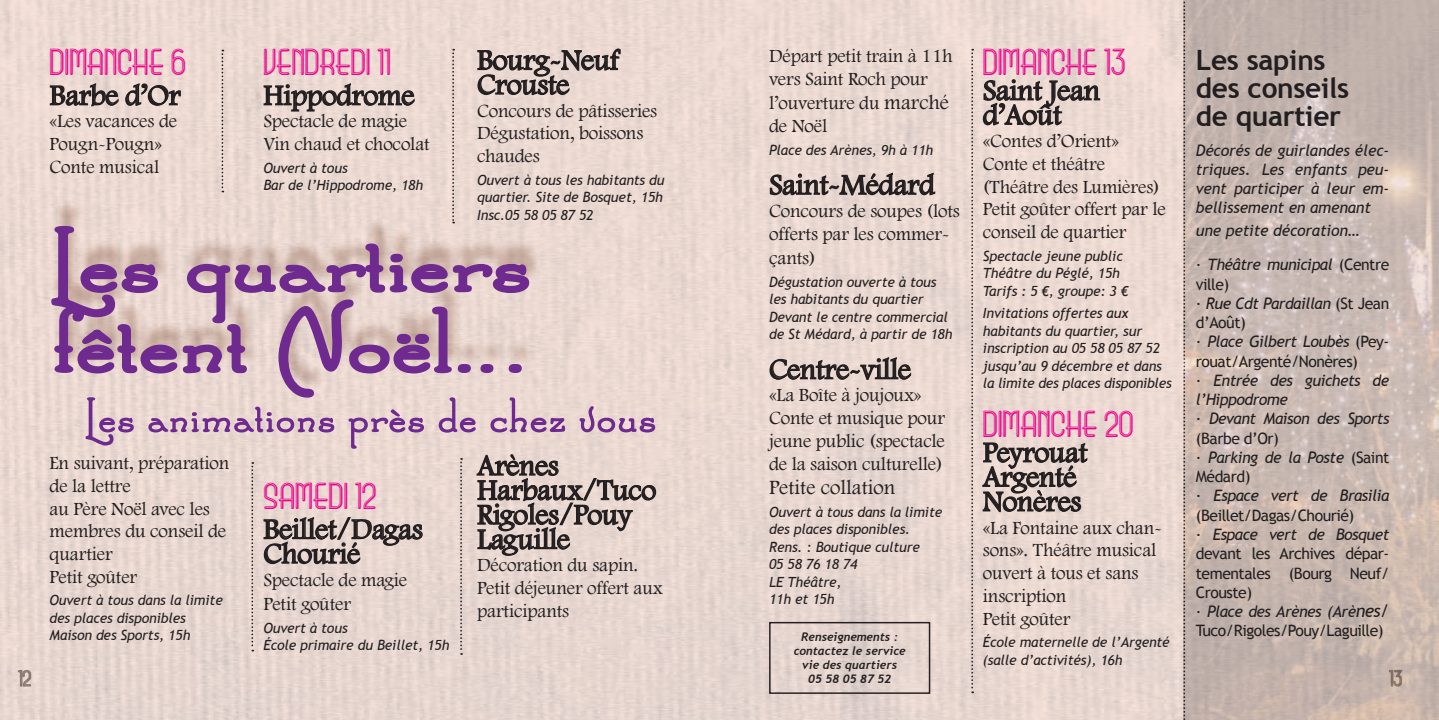
<style>
.page{position:relative;width:1439px;height:720px;background:#fff}
.page>*{position:absolute;margin:0;border:0;box-sizing:border-box;transform-origin:0 0}
.t1{font:700 97.65px/80.5px "Santa's Sleigh Full";letter-spacing:-.01em;color:#6e2a8e;scale:1.2 1}
.t2{font:700 52.5px "Santa's Sleigh Full";color:#6e2a8e}
.t3{font:35px "Beauty School Dropout II";color:#ed028c}
.t4{font:29.75px/24.5px "Footlight MT Light";letter-spacing:-.01em;color:#231f20}
.t5{font:700 28px/28px "Trebuchet MS";letter-spacing:-.01em;color:#231f20}
.t6{font:21px "Footlight MT Light";color:#231f20}
.t7{font:19.25px/22.8px "Footlight MT Light";letter-spacing:-.01em;color:#231f20}
.t8{font:15.75px/19.2px "Trebuchet MS";letter-spacing:-.03em;color:#231f20}
.t9{font:italic 15.75px/19.2px "Trebuchet MS";letter-spacing:-.01em;color:#231f20;text-align:justify}
.t10{font:italic 14px/17.5px "Trebuchet MS";letter-spacing:-.01em;color:#231f20}
.t11{font:italic 700 11.72px/14.2px "Trebuchet";color:#231f20;text-align:center}
.s1{font-size:21px}
.s2{font-style:normal}
.s3{font-style:italic}
.s4{font-style:italic;font-size:17.5px}
</style>
<div class="page">
<img style="left:0;top:0;width:1183px;height:719px">
<svg style="left:263px;top:516px;width:160px;height:48px;background:#b1a39f"></svg>
<svg style="left:476px;top:453px;width:181px;height:103px;background:#bcaea9"></svg>
<svg style="left:769px;top:171px;width:167px;height:48px;background:#c7b8b2"></svg>
<svg style="left:769px;top:356px;width:143px;height:25px;background:#afa19c"></svg>
<svg style="left:982px;top:78px;width:119px;height:48px;background:#b3a5a0"></svg>
<svg style="left:981px;top:441px;width:107px;height:71px;background:#a99c98"></svg>
<div style="left:769px;top:621px;width:161px;height:72px;border:1px solid #231f20"></div>
<svg style="left:251px;top:462px;width:2px;height:189px"></svg>
<svg style="left:460px;top:458px;width:2px;height:196px"></svg>
<svg style="left:971px;top:49px;width:2px;height:644px"></svg>
<svg style="left:49px;top:48px;width:572px;height:350px;background:#dfcbc6"></svg>
<img style="left:1183px;top:0;width:256px;height:719px">
<h3 class="t3" style="left:50px;top:40px;width:30px">DIMANCHE</h3>
<h3 class="t3" style="left:171px;top:40px;width:16px">6</h3>
<h3 class="t4" style="left:50px;top:82px;width:132px">Barbe d’Or</h3>
<p class="t7" style="left:50px;top:109px;width:129px">«Les vacances de<br>Pougn-Pougn»<br>Conte musical</p>
<h3 class="t3" style="left:263px;top:40px;width:27px">VENDREDI</h3>
<h3 class="t3" style="left:377px;top:40px;width:14px">11</h3>
<h3 class="t4" style="left:263px;top:82px;width:153px">Hippodrome</h3>
<p class="t7" style="left:263px;top:109px;width:168px">Spectacle de magie<br>Vin chaud et chocolat</p>
<p class="t10" style="left:263px;top:159px;width:161px">Ouvert à tous<br>Bar de l’Hippodrome, 18h</p>
<h3 class="t4" style="left:477px;top:47px;width:144px">Bourg-Neuf<br>Crouste</h3>
<p class="t7" style="left:477px;top:99px;width:182px">Concours de pâtisseries<br>Dégustation, boissons chaudes</p>
<p class="t10" style="left:477px;top:171px;width:189px;text-align:justify">Ouvert à tous les habitants du quartier. Site de Bosquet, 15h Insc.05 58 05 87 52</p>
<h1 class="t1" style="left:45px;top:224px;width:407px">Les quartiers fêtent Noël…</h1>
<h2 class="t2" style="left:83px;top:384px;width:575px">Les animations près de chez vous</h2>
<p class="t7" style="left:50px;top:451px;width:181px">En suivant, préparation de la lettre<br>au Père Noël avec les membres du conseil de quartier<br>Petit goûter</p>
<p class="t10" style="left:50px;top:591px;width:175px">Ouvert à tous dans la limite des places disponibles<br>Maison des Sports, 15h</p>
<h3 class="t3" style="left:263px;top:474px;width:30px">SAMEDI</h3>
<h3 class="t3" style="left:355px;top:474px;width:23px">12</h3>
<h3 class="t4" style="left:263px;top:515px;width:161px">Beillet/Dagas<br>Chourié</h3>
<p class="t7" style="left:263px;top:566px;width:145px;line-height:24.5px">Spectacle de magie<br>Petit goûter</p>
<p class="t10" style="left:263px;top:619px;width:188px">Ouvert à tous<br>École primaire du Beillet, 15h</p>
<h3 class="t4" style="left:477px;top:452px;width:180px">Arènes<br>Harbaux/Tuco<br>Rigoles/Pouy<br>Laguille</h3>
<p class="t7" style="left:477px;top:553px;width:187px">Décoration du sapin.<br>Petit déjeuner offert aux participants</p>
<p class="t7" style="left:769px;top:44px;width:185px">Départ petit train à 11h vers Saint Roch pour</p>
<p class="t7" style="left:769px;top:91px;width:181px">l’ouverture du <span class="s1">marché </span>de Noël</p>
<p class="t10" style="left:769px;top:141px;width:166px">Place des Arènes, 9h à 11h</p>
<h3 class="t4" style="left:769px;top:171px;width:167px">Saint-Médard</h3>
<p class="t7" style="left:769px;top:199px;width:192px">Concours de soupes (lots offerts par les commer-</p>
<p class="t7" style="left:769px;top:246px;width:48px">çants)</p>
<p class="t10" style="left:769px;top:273px;width:185px">Dégustation ouverte à tous les habitants du quartier<br>Devant le centre commercial de St Médard, à partir de 18h</p>
<h3 class="t4" style="left:769px;top:356px;width:143px">Centre-ville</h3>
<p class="t7" style="left:769px;top:383px;width:177px">«La Boîte à joujoux»<br>Conte et musique pour jeune public (spectacle de la saison culturelle)</p>
<p class="t6" style="left:769px;top:475px;width:128px">Petite collation</p>
<p class="t10" style="left:769px;top:503px;width:175px">Ouvert à tous dans la limite des places disponibles.<br>Rens. : Boutique culture<br>05 58 76 18 74<br>LE Théâtre,<br>11h et 15h</p>
<p class="t11" style="left:793px;top:629px;width:114px">Renseignements : contactez le service vie des quartiers<br>05 58 05 87 52</p>
<h3 class="t3" style="left:983px;top:40px;width:30px">DIMANCHE</h3>
<h3 class="t3" style="left:1104px;top:40px;width:23px">13</h3>
<h3 class="t4" style="left:983px;top:77px;width:119px">Saint Jean d’Août</h3>
<p class="t7" style="left:983px;top:129px;width:184px">«Contes d’Orient»<br>Conte et théâtre (Théâtre des Lumières)<br>Petit goûter offert par le conseil de quartier</p>
<p class="t10" style="left:983px;top:247px;width:147px">Spectacle jeune public<br>Théâtre du Péglé, 15h<br>Tarifs : 5 €, groupe: 3 €</p>
<p class="t10" style="left:983px;top:304px;width:190px">Invitations offertes aux habitants du quartier, sur inscription au 05 58 05 87 52 jusqu’au 9 décembre et dans la limite des places disponibles</p>
<h3 class="t3" style="left:983px;top:402px;width:30px">DIMANCHE</h3>
<h3 class="t3" style="left:1104px;top:402px;width:31px">20</h3>
<h3 class="t4" style="left:983px;top:439px;width:106px">Peyrouat<br>Argenté<br>Nonères</h3>
<p class="t7" style="left:983px;top:515px;width:181px">«La Fontaine aux chan&shy;sons». Théâtre musical ouvert à tous et sans inscription<br>Petit goûter</p>
<p class="t10" style="left:983px;top:633px;width:188px">École maternelle de l’Argenté (salle d’activités), 16h</p>
<h3 class="t5" style="left:1196px;top:46px;width:155px">Les sapins des conseils de quartier</h3>
<p class="t9" style="left:1196px;top:140px;width:195px">Décorés de guirlandes élec&shy;triques. Les enfants peu&shy;vent participer à leur em&shy;bellissement en amenant</p>
<p class="t9" style="left:1196px;top:213px;width:195px;line-height:34.1px">une petite décoration…<br><span class="s2">·</span> Théâtre municipal <span class="s2">(Centre</span></p>
<p class="t8" style="left:1196px;top:274px;width:195px">ville)<br>· <span class="s3">Rue Cdt Pardaillan</span> (St Jean d’Août)<br>· <span class="s3">Place Gilbert Loubès</span> (Pey&shy;rouat/Argenté/Nonères)<br>· <span class="s3">Entrée des guichets de l’Hippodrome<br></span>· <span class="s3">Devant Maison des Sports </span>(Barbe d’Or)<br>· <span class="s3">Parking de la Poste</span> (Saint<br>Médard)<br>· <span class="s3">Espace vert de Brasilia </span>(Beillet/Dagas/Chourié)<br>· <span class="s3">Espace vert de Bosquet </span>devant les Archives dépar&shy;tementales (Bourg Neuf/<br>Crouste)<br><span class="s3">· Place des Arènes (Arè</span><span class="s4">nes/<br></span>Tuco/Rigoles/Pouy/Laguille)</p>
</div>
